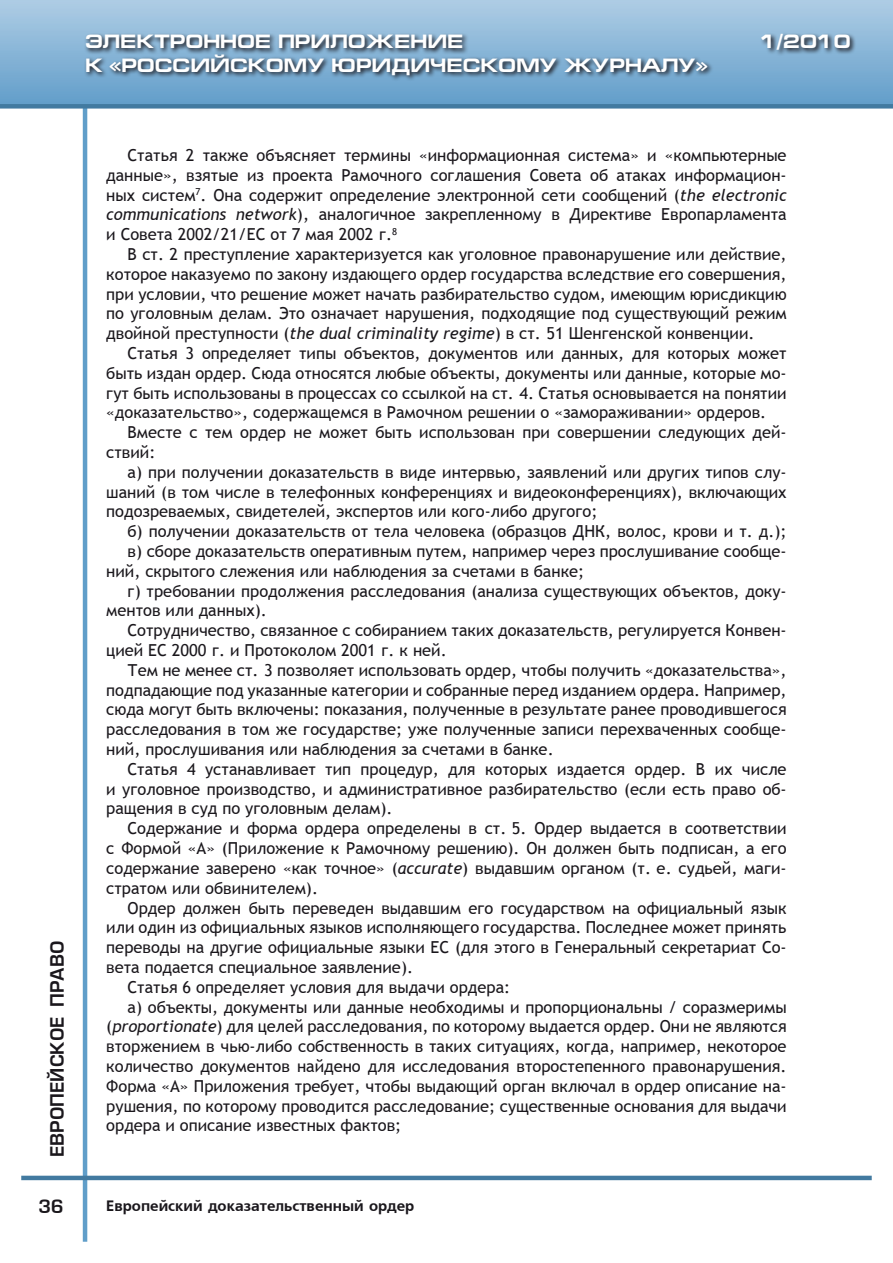
<style>
.page{position:relative;width:893px;height:1263px;background:#fff}
.page>*{position:absolute;margin:0;border:0;box-sizing:border-box;transform-origin:0 0}
.t1{font:700 19.5px "Europe Ext";color:#fff}
.t2{font:18px "Europe Demi Normal";color:#1a171c}
.t3{font:16.5px/19.8px "Trebuchet MS";color:#1a171c;text-align:justify}
.t4{font:15px "Free Set Bold Cyrillic";color:#1a171c}
.s1{font-style:italic}
</style>
<div class="page">
<hr style="left:83px;top:89px;width:4px;height:1153px;background:#609ec9">
<hr style="left:21px;top:1176px;width:851px;height:4px;background:#427aa0">
<div style="left:0;top:0;width:893px;height:106px;background:linear-gradient(to bottom,#afcde5,#629ec9)"></div>
<div style="left:0;top:104px;width:893px;height:5px;background:#427aa0"></div>
<svg style="left:83px;top:31px;width:810px;height:121px"></svg>
<p class="t1" style="left:85px;top:31px;width:380px">ЭЛЕКТРОННОЕ ПРИЛОЖЕНИЕ</p>
<p class="t1" style="left:760px;top:31px;width:92px">1/2010</p>
<p class="t1" style="left:85px;top:54px;width:624px">К «РОССИЙСКОМУ ЮРИДИЧЕСКОМУ ЖУРНАЛУ»</p>
<p class="t2" style="left:47px;top:1157px;width:217px;rotate:-90deg">европейское право</p>
<p class="t2" style="left:38px;top:1196px;width:27px">36</p>
<p class="t3" style="left:106px;top:145px;width:682px;text-indent:21px">Статья 2 также объясняет термины «информационная система» и «компьютерные данные», взятые из проекта Рамочного соглашения Совета об атаках информацион&shy;ных систем<sup>7</sup>. Она содержит определение электронной сети сообщений (<span class="s1">the electronic communications network</span>), аналогичное закрепленному в Директиве Европарламента и Совета 2002/21/ЕС от 7 мая 2002 г.<sup>8</sup></p>
<p class="t3" style="left:106px;top:244px;width:682px;text-indent:21px">В ст. 2 преступление характеризуется как уголовное правонарушение или действие, которое наказуемо по закону издающего ордер государства вследствие его совершения, при условии, что решение может начать разбирательство судом, имеющим юрисдикцию по уголовным делам. Это означает нарушения, подходящие под существующий режим двойной преступности (<span class="s1">the dual criminality regime</span>) в ст. 51 Шенгенской конвенции.</p>
<p class="t3" style="left:106px;top:343px;width:682px;text-indent:21px">Статья 3 определяет типы объектов, документов или данных, для которых может быть издан ордер. Сюда относятся любые объекты, документы или данные, которые мо&shy;гут быть использованы в процессах со ссылкой на ст. 4. Статья основывается на понятии «доказательство», содержащемся в Рамочном решении о «замораживании» ордеров.</p>
<p class="t3" style="left:106px;top:423px;width:682px;text-indent:21px">Вместе с тем ордер не может быть использован при совершении следующих дей&shy;ствий:</p>
<p class="t3" style="left:106px;top:462px;width:682px;text-indent:21px">а) при получении доказательств в виде интервью, заявлений или других типов слу&shy;шаний (в том числе в телефонных конференциях и видеоконференциях), включающих подозреваемых, свидетелей, экспертов или кого-либо другого;</p>
<p class="t3" style="left:128px;top:522px;width:661px">б) получении доказательств от тела человека (образцов ДНК, волос, крови и т. д.);</p>
<p class="t3" style="left:128px;top:541px;width:661px">в) сборе доказательств оперативным путем, например через прослушивание сообще-</p>
<p class="t3" style="left:106px;top:561px;width:479px">ний, скрытого слежения или наблюдения за счетами в банке;</p>
<p class="t3" style="left:128px;top:581px;width:661px">г) требовании продолжения расследования (анализа существующих объектов, доку-</p>
<p class="t3" style="left:106px;top:601px;width:162px">ментов или данных).</p>
<p class="t3" style="left:128px;top:621px;width:661px">Сотрудничество, связанное с собиранием таких доказательств, регулируется Конвен-</p>
<p class="t3" style="left:106px;top:640px;width:342px">цией ЕС 2000 г. и Протоколом 2001 г. к ней.</p>
<p class="t3" style="left:128px;top:660px;width:661px">Тем не менее ст. 3 позволяет использовать ордер, чтобы получить «доказательства»,</p>
<p class="t3" style="left:106px;top:680px;width:682px">подпадающие под указанные категории и собранные перед изданием ордера. Например,</p>
<p class="t3" style="left:106px;top:700px;width:682px">сюда могут быть включены: показания, полученные в результате ранее проводившегося</p>
<p class="t3" style="left:106px;top:720px;width:682px">расследования в том же государстве; уже полученные записи перехваченных сообще-</p>
<p class="t3" style="left:106px;top:739px;width:449px">ний, прослушивания или наблюдения за счетами в банке.</p>
<p class="t3" style="left:128px;top:759px;width:661px">Статья 4 устанавливает тип процедур, для которых издается ордер. В их числе</p>
<p class="t3" style="left:106px;top:779px;width:682px">и уголовное производство, и административное разбирательство (если есть право об-</p>
<p class="t3" style="left:106px;top:799px;width:288px">ращения в суд по уголовным делам).</p>
<p class="t3" style="left:128px;top:819px;width:661px">Содержание и форма ордера определены в ст. 5. Ордер выдается в соответствии</p>
<p class="t3" style="left:106px;top:838px;width:682px">с Формой «А» (Приложение к Рамочному решению). Он должен быть подписан, а его</p>
<p class="t3" style="left:106px;top:858px;width:682px">содержание заверено «как точное» (<span class="s1">accurate</span>) выдавшим органом (т. е. судьей, маги-</p>
<p class="t3" style="left:106px;top:878px;width:213px">стратом или обвинителем).</p>
<p class="t3" style="left:128px;top:898px;width:661px">Ордер должен быть переведен выдавшим его государством на официальный язык</p>
<p class="t3" style="left:106px;top:918px;width:682px">или один из официальных языков исполняющего государства. Последнее может принять</p>
<p class="t3" style="left:106px;top:937px;width:682px">переводы на другие официальные языки ЕС (для этого в Генеральный секретариат Со-</p>
<p class="t3" style="left:106px;top:957px;width:308px">вета подается специальное заявление).</p>
<p class="t3" style="left:128px;top:977px;width:384px">Статья 6 определяет условия для выдачи ордера:</p>
<p class="t3" style="left:128px;top:997px;width:661px">а) объекты, документы или данные необходимы и пропорциональны / соразмеримы</p>
<p class="t3" style="left:106px;top:1017px;width:682px">(<span class="s1">proportionate</span>) для целей расследования, по которому выдается ордер. Они не являются</p>
<p class="t3" style="left:106px;top:1036px;width:682px">вторжением в чью-либо собственность в таких ситуациях, когда, например, некоторое</p>
<p class="t3" style="left:106px;top:1056px;width:682px">количество документов найдено для исследования второстепенного правонарушения.</p>
<p class="t3" style="left:106px;top:1076px;width:682px">Форма «А» Приложения требует, чтобы выдающий орган включал в ордер описание на-</p>
<p class="t3" style="left:106px;top:1096px;width:682px">рушения, по которому проводится расследование; существенные основания для выдачи</p>
<p class="t3" style="left:106px;top:1116px;width:297px">ордера и описание известных фактов;</p>
<p class="t4" style="left:106px;top:1197px;width:310px">Европейский доказательственный ордер</p>
</div>
